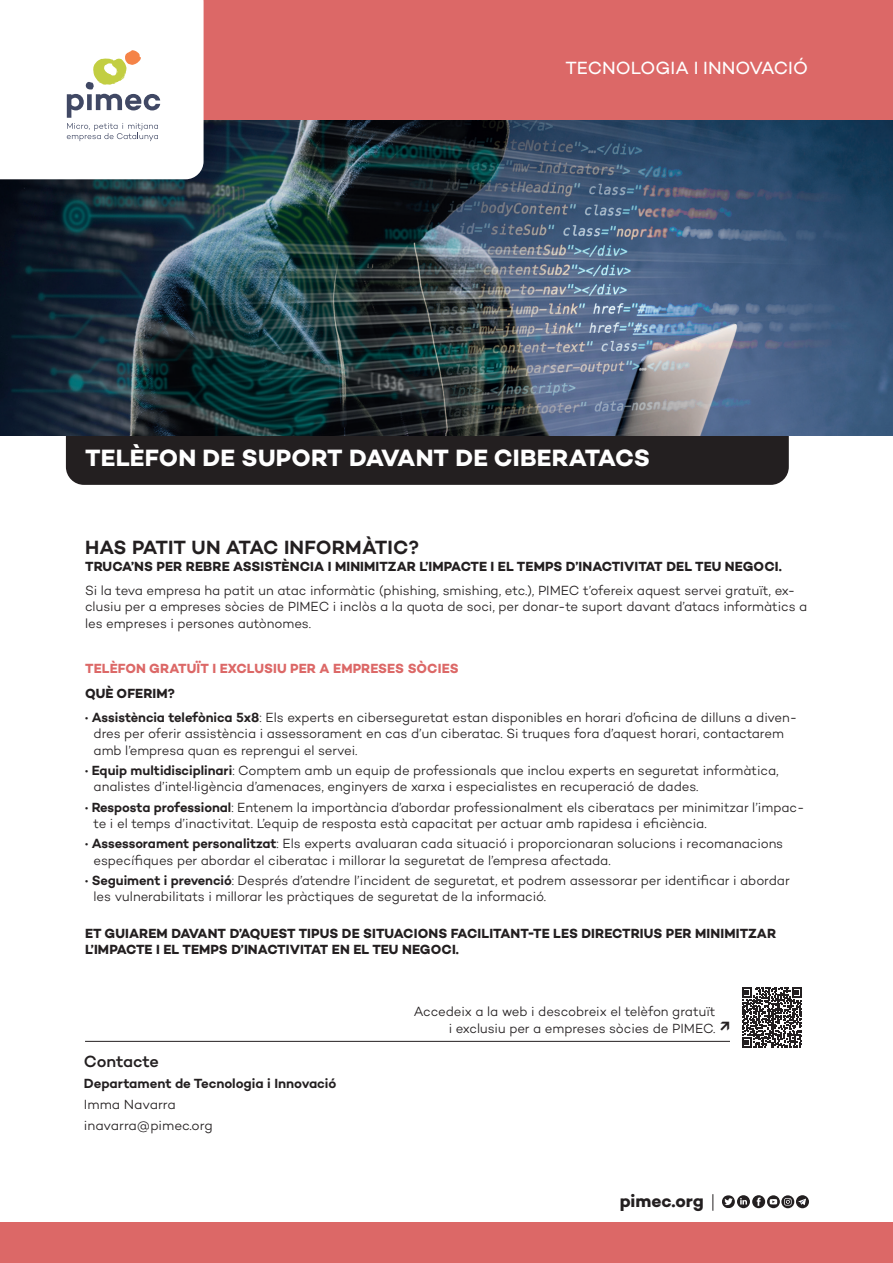
<style>
.page{position:relative;width:893px;height:1263px;background:#fff}
.page>*{position:absolute;margin:0;border:0;box-sizing:border-box;transform-origin:0 0}
.t1{font:700 24px "Campton";letter-spacing:.01em;color:#fff}
.t2{font:600 19.5px "Campton";color:#231f20}
.t3{font:18px "Campton";color:#fff}
.t4{font:700 17.55px "Campton";letter-spacing:-.005em;color:#231f20}
.t5{font:500 16.5px "Campton";letter-spacing:-.01em;color:#231f20}
.t6{font:300 13.5px/16.2px "Campton";letter-spacing:-.01em;color:#231f20}
.t7{font:700 13.5px/16.2px "Campton";letter-spacing:.005em;color:#231f20}
.t8{font:700 13.5px "Campton";letter-spacing:.005em;color:#dc6867}
.t9{font:600 13.5px "Campton";letter-spacing:-.005em;color:#231f20}
.s1{font-weight:700}
.s2{font-weight:600}
</style>
<div class="page">
<div style="left:66px;top:385px;width:723px;height:100px;background:#231f20;border-radius:18px"></div>
<img style="left:0;top:119px;width:893px;height:316px">
<div style="left:0;top:0;width:893px;height:119px;background:#dc6867"></div>
<div style="left:0;top:1222px;width:893px;height:41px;background:#dc6867"></div>
<hr style="left:85px;top:1041px;width:723px;height:1px;background:#231f20">
<svg style="left:713px;top:1194px;width:1px;height:17px"></svg>
<svg style="left:737px;top:1195px;width:13px;height:13px"></svg>
<div style="left:752px;top:1195px;width:13px;height:13px;background:#231f20;border-radius:50%"></div>
<svg style="left:722px;top:1195px;width:25px;height:13px"></svg>
<svg style="left:757px;top:1197px;width:4px;height:9px"></svg>
<svg style="left:767px;top:1195px;width:42px;height:13px"></svg>
<svg style="left:0;top:0;width:204px;height:179px"></svg>
<div style="left:730px;top:981px;width:78px;height:72px;background:#fff"></div>
<svg style="left:742px;top:987px;width:60px;height:60px"></svg>
<h3 class="t3" style="left:565px;top:57px;width:244px">TECNOLOGIA I INNOVACIÓ</h3>
<h1 class="t1" style="left:85px;top:442px;width:566px">TELÈFON DE SUPORT DAVANT DE CIBERATACS</h1>
<h2 class="t2" style="left:85px;top:535px;width:335px">HAS PATIT UN ATAC INFORMÀTIC?</h2>
<p class="t7" style="left:85px;top:558px;width:698px">TRUCA’NS PER REBRE ASSISTÈNCIA I MINIMITZAR L’IMPACTE I EL TEMPS D’INACTIVITAT DEL TEU NEGOCI.</p>
<p class="t6" style="left:85px;top:582px;width:724px">Si la teva empresa ha patit un atac informàtic (phishing, smishing, etc.), PIMEC t’ofereix aquest servei gratuït, ex&shy;clusiu per a empreses sòcies de PIMEC i inclòs a la quota de soci, per donar-te suport davant d’atacs informàtics a les empreses i persones autònomes.</p>
<p class="t8" style="left:85px;top:660px;width:375px">TELÈFON GRATUÏT I EXCLUSIU PER A EMPRESES SÒCIES</p>
<p class="t6" style="left:85px;top:680px;width:714px;line-height:24.8px"><span class="s1">QUÈ OFERIM?<br>·</span> <span class="s2">Assistència telefònica 5x8</span>: Els experts en ciberseguretat estan disponibles en horari d’oficina de dilluns a diven-</p>
<p class="t6" style="left:94px;top:725px;width:692px">dres per oferir assistència i assessorament en cas d’un ciberatac. Si truques fora d’aquest horari, contactarem amb l’empresa quan es reprengui el servei.</p>
<p class="t6" style="left:94px;top:762px;width:687px;text-indent:-9px"><span class="s1">·</span> <span class="s2">Equip multidisciplinari</span>: Comptem amb un equip de professionals que inclou experts en seguretat informàtica, analistes d’intel·ligència d’amenaces, enginyers de xarxa i especialistes en recuperació de dades.</p>
<p class="t6" style="left:94px;top:799px;width:712px;text-indent:-9px"><span class="s1">·</span> <span class="s2">Resposta professional</span>: Entenem la importància d’abordar professionalment els ciberatacs per minimitzar l’impac&shy;te i el temps d’inactivitat. L’equip de resposta està capacitat per actuar amb rapidesa i eficiència.</p>
<p class="t6" style="left:94px;top:835px;width:691px;text-indent:-9px"><span class="s1">·</span> <span class="s2">Assessorament personalitzat</span>: Els experts avaluaran cada situació i proporcionaran solucions i recomanacions específiques per abordar el ciberatac i millorar la seguretat de l’empresa afectada.</p>
<p class="t6" style="left:94px;top:872px;width:698px;text-indent:-9px"><span class="s1">·</span> <span class="s2">Seguiment i prevenció</span>: Després d’atendre l’incident de seguretat, et podrem assessorar per identificar i abordar les vulnerabilitats i millorar les pràctiques de seguretat de la informació.</p>
<p class="t7" style="left:85px;top:925px;width:693px">ET GUIAREM DAVANT D’AQUEST TIPUS DE SITUACIONS FACILITANT-TE LES DIRECTRIUS PER MINIMITZAR<br>L’IMPACTE I EL TEMPS D’INACTIVITAT EN EL TEU NEGOCI.</p>
<p class="t5" style="left:84px;top:1050px;width:76px">Contacte</p>
<p class="t9" style="left:84px;top:1074px;width:254px">Departament de Tecnologia i Innovació</p>
<p class="t6" style="left:84px;top:1093px;width:130px;line-height:21px">Imma Navarra inavarra@pimec.org</p>
<p class="t6" style="left:414px;top:1003px;width:303px;text-align:right">Accedeix a la web i descobreix el telèfon gratuït i exclusiu per a empreses sòcies de PIMEC.</p>
<p class="t4" style="left:620px;top:1190px;width:86px">pimec.org</p>
</div>
